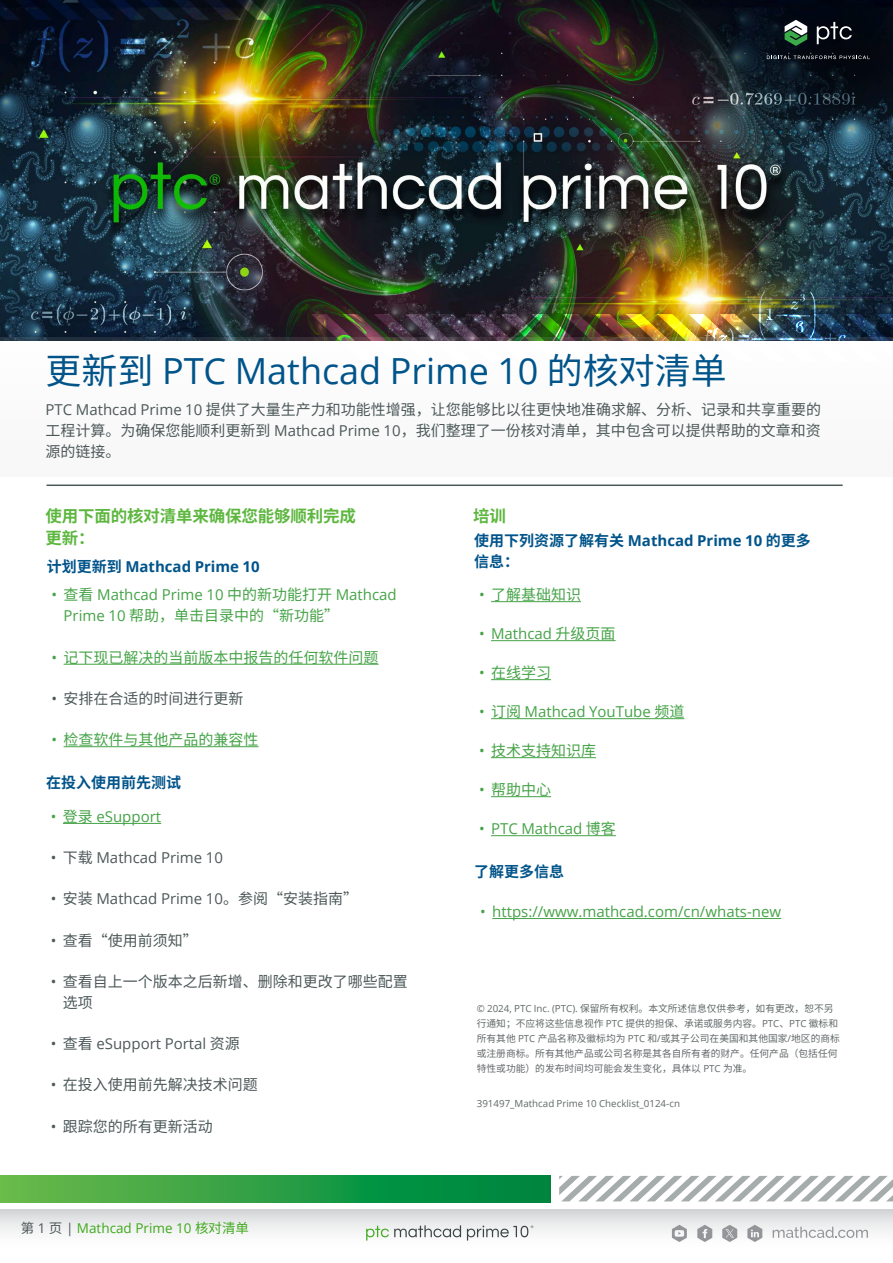
<style>
.page{position:relative;width:893px;height:1263px;background:#fff}
.page>*{position:absolute;margin:0;border:0;box-sizing:border-box;transform-origin:0 0}
._1__Headline{font:36px "Open Sans";color:#00548a}
._3__Text_Subhead_1{font:700 16.5px/22.5px "Noto Sans CJ Ksc";letter-spacing:-.01em;color:#5db73f}
._3__Introduction{font:15px/21px "Noto Sans CJ Ksc";color:#4d5859;text-align:justify}
.t1{font:15px/21px "Open Sans";color:#45a347}
.t2{font:15px "Open Sans";color:#4d5859}
.t3{font:15px "Noto Sans CJ Ksc";color:#45a347}
._4__Text_Body{font:700 15px/21px "Noto Sans CJ Ksc";color:#00548a}
._4__Text_Body-2{font:700 15px "Open Sans";color:#00548a}
.t4{font:13.5px "Open Sans";color:#40aa1d}
._10__Legal{font:9.75px/15px "Noto Sans CJ Ksc";color:#626869}
._10__Legal-2{font:9.75px "Open Sans";color:#626869}
.s1{font-family:"Noto Sans CJ Ksc"}
.s2{font-family:"Open Sans"}
.s3{font-family:"Noto Sans CJ Ksc";color:#4d5859}
.s4{color:#4d5859}
</style>
<div class="page">
<div style="left:0;top:1210px;width:893px;height:41px;background:linear-gradient(to bottom,#d9dbdc,#fff)"></div>
<svg style="left:0;top:1176px;width:550px;height:26px;background:#2a9e44"></svg>
<svg style="left:559px;top:1176px;width:334px;height:25px"></svg>
<svg style="left:366px;top:1225px;width:95px;height:15px"></svg>
<svg style="left:467px;top:1225px;width:66px;height:15px"></svg>
<svg style="left:697px;top:1225px;width:15px;height:17px"></svg>
<svg style="left:747px;top:1225px;width:15px;height:17px"></svg>
<svg style="left:672px;top:1225px;width:15px;height:17px"></svg>
<svg style="left:722px;top:1225px;width:15px;height:17px"></svg>
<svg style="left:773px;top:1227px;width:95px;height:11px"></svg>
<img style="left:0;top:0;width:893px;height:338px">
<img style="left:311px;top:314px;width:582px;height:24px">
<div style="left:0;top:338px;width:893px;height:138px;background:#fafafa"></div>
<hr style="left:64px;top:664px;width:315px;height:1px;background:#45a347">
<hr style="left:64px;top:746px;width:195px;height:1px;background:#45a347">
<hr style="left:47px;top:484px;width:796px;height:2px;background:#4d5859">
<hr style="left:63px;top:823px;width:98px;height:1px;background:#45a347">
<hr style="left:491px;top:601px;width:90px;height:1px;background:#45a347">
<hr style="left:491px;top:640px;width:125px;height:1px;background:#45a347">
<hr style="left:491px;top:679px;width:60px;height:1px;background:#45a347">
<hr style="left:491px;top:718px;width:193px;height:1px;background:#45a347">
<hr style="left:491px;top:757px;width:105px;height:1px;background:#45a347">
<hr style="left:491px;top:796px;width:60px;height:1px;background:#45a347">
<hr style="left:491px;top:835px;width:125px;height:1px;background:#45a347">
<hr style="left:492px;top:918px;width:289px;height:1px;background:#45a347">
<svg style="left:0;top:0;width:272px;height:20px;background:#0d1724"></svg>
<svg style="left:711px;top:0;width:182px;height:161px;background:#15232e"></svg>
<svg style="left:785px;top:20px;width:22px;height:26px"></svg>
<svg style="left:817px;top:22px;width:35px;height:22px"></svg>
<svg style="left:767px;top:56px;width:103px;height:3px"></svg>
<p class="_1__Headline" style="left:46px;top:346px;width:683px"><span class="s1">更新到</span> PTC Mathcad Prime 10 <span class="s1">的核对清单</span></p>
<p class="_3__Introduction" style="left:46px;top:400px;width:777px"><span class="s2">PTC Mathcad Prime 10</span> 提供了大量生产力和功能性增强，让您能够比以往更快地准确求解、分析、记录和共享重要的工程计算。为确保您能顺利更新到 <span class="s2">Mathcad Prime 10</span>，我们整理了一份核对清单，其中包含可以提供帮助的文章和资源的链接。</p>
<p class="_3__Text_Subhead_1" style="left:46px;top:505px;width:312px">使用下面的核对清单来确保您能够顺利完成更新：</p>
<p class="_4__Text_Body-2" style="left:47px;top:556px;width:214px"><span class="s1">计划更新到</span> Mathcad Prime 10</p>
<p class="t1" style="left:64px;top:584px;width:335px;text-indent:-12px">• <span class="s1">查看</span> Mathcad Prime 10 <span class="s1">中的新功能打开</span> Mathcad<br>Prime 10 <span class="s1">帮助，单击目录中的“新功能”</span></p>
<p class="t3" style="left:52px;top:649px;width:328px"><span class="s2">•</span> 记下现已解决的当前版本中报告的任何软件问题</p>
<p class="_3__Introduction" style="left:52px;top:688px;width:193px"><span class="s2">•</span> 安排在合适的时间进行更新</p>
<p class="t3" style="left:52px;top:731px;width:208px"><span class="s2">•</span> 检查软件与其他产品的兼容性</p>
<p class="_4__Text_Body" style="left:46px;top:772px;width:136px">在投入使用前先测试</p>
<p class="t1" style="left:51px;top:805px;width:112px">• <span class="s1">登录</span> eSupport</p>
<p class="t2" style="left:51px;top:847px;width:174px">• <span class="s1">下载</span> Mathcad Prime 10</p>
<p class="t2" style="left:51px;top:889px;width:309px">• <span class="s1">安装</span> Mathcad Prime 10<span class="s1">。参阅“安装指南”</span></p>
<p class="_3__Introduction" style="left:51px;top:930px;width:148px"><span class="s2">•</span> 查看“使用前须知”</p>
<p class="_3__Introduction" style="left:63px;top:971px;width:346px;text-indent:-12px"><span class="s2">•</span> 查看自上一个版本之后新增、删除和更改了哪些配置选项</p>
<p class="t2" style="left:51px;top:1033px;width:190px">• <span class="s1">查看</span> eSupport Portal <span class="s1">资源</span></p>
<p class="_3__Introduction" style="left:51px;top:1075px;width:208px"><span class="s2">•</span> 在投入使用前先解决技术问题</p>
<p class="_3__Introduction" style="left:51px;top:1116px;width:163px"><span class="s2">•</span> 跟踪您的所有更新活动</p>
<p class="t4" style="left:21px;top:1218px;width:230px"><span class="s3">第</span> <span class="s4">1</span> <span class="s3">页</span> <span class="s4">|</span> Mathcad Prime 10 <span class="s1">核对清单</span></p>
<p class="_3__Text_Subhead_1" style="left:473px;top:505px;width:34px">培训</p>
<p class="_4__Text_Body" style="left:474px;top:531px;width:338px">使用下列资源了解有关 <span class="s2">Mathcad Prime 10</span> 的更多信息：</p>
<p class="t3" style="left:479px;top:586px;width:103px"><span class="s2">•</span> 了解基础知识</p>
<p class="t1" style="left:479px;top:623px;width:138px">• Mathcad <span class="s1">升级页面</span></p>
<p class="t3" style="left:479px;top:664px;width:73px"><span class="s2">•</span> 在线学习</p>
<p class="t1" style="left:479px;top:701px;width:207px">• <span class="s1">订阅</span> Mathcad YouTube <span class="s1">频道</span></p>
<p class="t3" style="left:479px;top:742px;width:118px"><span class="s2">•</span> 技术支持知识库</p>
<p class="t3" style="left:479px;top:781px;width:73px"><span class="s2">•</span> 帮助中心</p>
<p class="t1" style="left:479px;top:818px;width:138px">• PTC Mathcad <span class="s1">博客</span></p>
<p class="_4__Text_Body" style="left:474px;top:861px;width:91px">了解更多信息</p>
<p class="t1" style="left:480px;top:901px;width:302px">• https://www.mathcad.com/cn/whats-new</p>
<p class="_10__Legal" style="left:477px;top:1001px;width:365px"><span class="s2">© 2024, PTC Inc. (PTC).</span> 保留所有权利。本文所述信息仅供参考，如有更改，恕不另行通知；不应将这些信息视作 <span class="s2">PTC</span> 提供的担保、承诺或服务内容。<span class="s2">PTC</span>、<span class="s2">PTC</span> 徽标和所有其他 <span class="s2">PTC</span> 产品名称及徽标均为 <span class="s2">PTC</span> 和<span class="s2">/</span>或其子公司在美国和其他国家<span class="s2">/</span>地区的商标或注册商标。所有其他产品或公司名称是其各自所有者的财产。任何产品（包括任何特性或功能）的发布时间均可能会发生变化，具体以 <span class="s2">PTC</span> 为准。</p>
<p class="_10__Legal-2" style="left:477px;top:1097px;width:205px">391497_Mathcad Prime 10 Checklist_0124-cn</p>
</div>
